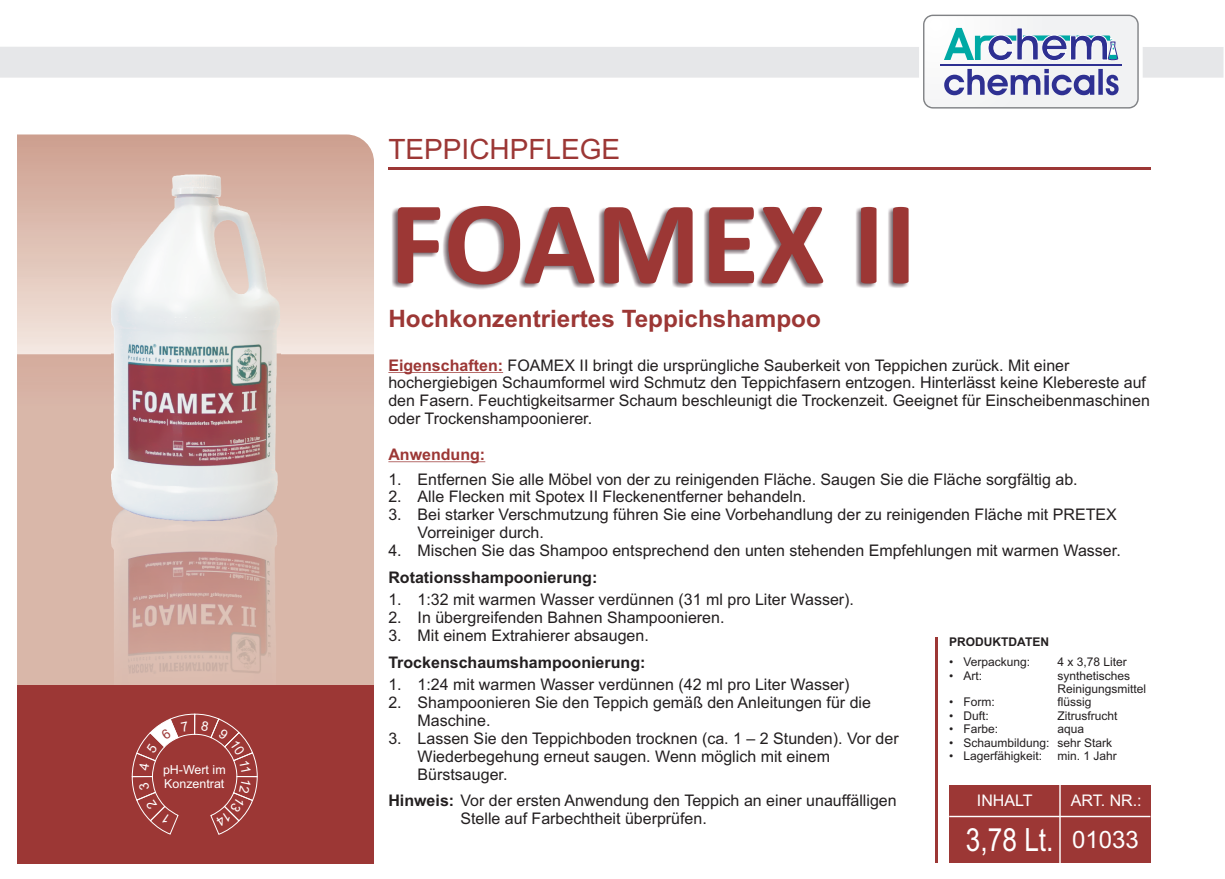
<style>
.page{position:relative;width:1225px;height:879px;background:#fff}
.page>*{position:absolute;margin:0;border:0;box-sizing:border-box;transform-origin:0 0}
.t1{font:700 120px "Calibri";color:#9c3735}
.t2{font:32px "Arial Narrow";color:#fff}
.t3{font:28px "Arial";color:#9c3735}
.t4{font:700 24px "Arial";color:#9c3735}
.t5{font:16px/17.8px "Arial";color:#231f20}
.t6{font:700 16px "Arial";color:#231f20}
.t7{font:16px "Arial";color:#fff}
.t8{font:700 16px "Arial";color:#9c3735}
.t9{font:12.4px/13.8px "Arial";color:#fff}
.t10{font:12px/13.4px "Arial";color:#231f20}
.t11{font:700 12px "Arial";color:#231f20}
.s1{font-weight:700;color:#9c3735}
.s2{font-weight:700}
.s3{font-family:"Arial";font-size:24px}
</style>
<div class="page">
<div style="left:0;top:47px;width:1223px;height:31px;background:#e6e7e9"></div>
<svg style="left:919px;top:14px;width:224px;height:95px"></svg>
<img style="left:392px;top:206px;width:516px;height:83px">
<hr style="left:388px;top:372px;width:115px;height:1px;background:#9c3735">
<hr style="left:388px;top:461px;width:97px;height:1px;background:#9c3735">
<div style="left:949px;top:785px;width:111px;height:31px;background:#9c3735"></div>
<div style="left:1060px;top:785px;width:90px;height:31px;background:#9c3735"></div>
<div style="left:949px;top:816px;width:110px;height:47px;background:#9c3735"></div>
<div style="left:1059px;top:816px;width:91px;height:47px;background:#9c3735"></div>
<hr style="left:949px;top:816px;width:201px;height:1px;background:#fff">
<hr style="left:1059px;top:785px;width:1px;height:78px;background:#fff">
<hr style="left:934px;top:637px;width:3px;height:226px;background:#9c3735">
<div style="left:17px;top:354px;width:357px;height:331px;background:#d9b7a9"></div>
<img style="left:111px;top:522px;width:169px;height:163px">
<img style="left:111px;top:175px;width:169px;height:347px">
<div style="left:17px;top:685px;width:357px;height:178px;background:#9c3735"></div>
<hr style="left:388px;top:167px;width:762px;height:3px;background:#9c3735">
<svg style="left:131px;top:713px;width:127px;height:122px"></svg>
<p class="t9" style="left:163px;top:764px;width:64px">pH-Wert im<br>Konzentrat</p>
<h3 class="t3" style="left:388px;top:138px;width:233px">TEPPICHPFLEGE</h3>
<h1 class="t1" style="left:389px;top:193px;width:529px">FOAMEX II</h1>
<h3 class="t4" style="left:388px;top:309px;width:434px">Hochkonzentriertes Teppichshampoo</h3>
<p class="t5" style="left:388px;top:357px;width:682px"><span class="s1">Eigenschaften:</span> FOAMEX II bringt die ursprüngliche Sauberkeit von Teppichen zurück. Mit einer</p>
<p class="t5" style="left:388px;top:375px;width:763px">hochergiebigen Schaumformel wird Schmutz den Teppichfasern entzogen. Hinterlässt keine Klebereste auf den Fasern. Feuchtigkeitsarmer Schaum beschleunigt die Trockenzeit. Geeignet für Einscheibenmaschinen oder Trockenshampoonierer.</p>
<p class="t8" style="left:388px;top:448px;width:98px">Anwendung:</p>
<p class="t5" style="left:388px;top:471px;width:691px">1. Entfernen Sie alle Möbel von der zu reinigenden Fläche. Saugen Sie die Fläche sorgfältig ab.</p>
<p class="t5" style="left:388px;top:489px;width:419px">2. Alle Flecken mit Spotex II Fleckenentferner behandeln.</p>
<p class="t5" style="left:417px;top:507px;width:701px;text-indent:-29px">3. Bei starker Verschmutzung führen Sie eine Vorbehandlung der zu reinigenden Fläche mit PRETEX<br>Vorreiniger durch.</p>
<p class="t5" style="left:388px;top:543px;width:734px">4. Mischen Sie das Shampoo entsprechend den unten stehenden Empfehlungen mit warmen Wasser.</p>
<p class="t6" style="left:388px;top:571px;width:210px">Rotationsshampoonierung:</p>
<p class="t5" style="left:388px;top:592px;width:467px">1. 1:32 mit warmen Wasser verdünnen (31 ml pro Liter Wasser).</p>
<p class="t5" style="left:388px;top:610px;width:338px">2. In übergreifenden Bahnen Shampoonieren.</p>
<p class="t5" style="left:388px;top:628px;width:262px">3. Mit einem Extrahierer absaugen.</p>
<p class="t6" style="left:388px;top:656px;width:258px">Trockenschaumshampoonierung:</p>
<p class="t5" style="left:388px;top:677px;width:463px">1. 1:24 mit warmen Wasser verdünnen (42 ml pro Liter Wasser)</p>
<p class="t5" style="left:417px;top:695px;width:455px;text-indent:-29px">2. Shampoonieren Sie den Teppich gemäß den Anleitungen für die<br>Maschine.</p>
<p class="t5" style="left:417px;top:731px;width:482px;text-indent:-29px">3. Lassen Sie den Teppichboden trocknen (ca. 1 – 2 Stunden). Vor der<br>Wiederbegehung erneut saugen. Wenn möglich mit einem<br>Bürstsauger.</p>
<p class="t5" style="left:460px;top:793px;width:438px;text-indent:-72px"><span class="s2">Hinweis:</span> Vor der ersten Anwendung den Teppich an einer unauffälligen<br>Stelle auf Farbechtheit überprüfen.</p>
<p class="t7" style="left:977px;top:795px;width:57px">INHALT</p>
<p class="t7" style="left:1070px;top:795px;width:72px">ART. NR.:</p>
<h2 class="t2" style="left:966px;top:828px;width:174px">3,78 Lt. <span class="s3">01033</span></h2>
<p class="t11" style="left:949px;top:637px;width:101px">PRODUKTDATEN</p>
<p class="t10" style="left:949px;top:656px;width:82px">• Verpackung:</p>
<p class="t10" style="left:1057px;top:656px;width:71px">4 x 3,78 Liter</p>
<p class="t10" style="left:949px;top:670px;width:34px">• Art:</p>
<p class="t10" style="left:1057px;top:670px;width:90px">synthetisches<br>Reinigungsmittel</p>
<p class="t10" style="left:949px;top:696px;width:47px">• Form:</p>
<p class="t10" style="left:1057px;top:696px;width:36px">flüssig</p>
<p class="t10" style="left:949px;top:710px;width:41px">• Duft:</p>
<p class="t10" style="left:1057px;top:710px;width:62px">Zitrusfrucht</p>
<p class="t10" style="left:949px;top:723px;width:50px">• Farbe:</p>
<p class="t10" style="left:1057px;top:723px;width:28px">aqua</p>
<p class="t10" style="left:949px;top:737px;width:164px">• Schaumbildung: sehr Stark</p>
<p class="t10" style="left:949px;top:750px;width:94px">• Lagerfähigkeit:</p>
<p class="t10" style="left:1057px;top:750px;width:61px">min. 1 Jahr</p>
</div>
